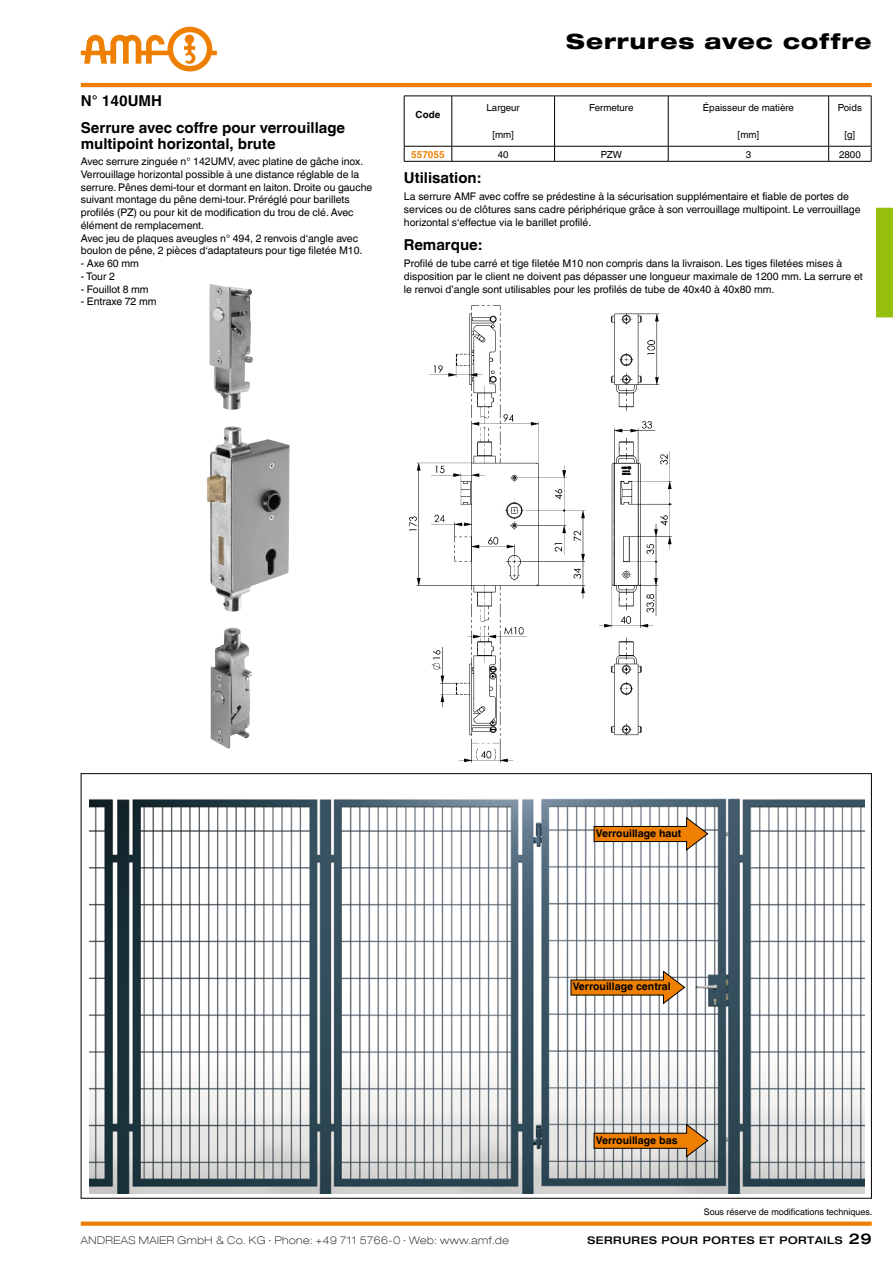
<style>
.page{position:relative;width:893px;height:1263px;background:#fff}
.page>*{position:absolute;margin:0;border:0;box-sizing:border-box;transform-origin:0 0}
.t1{font:800 expanded 21px "Helvetica Neue LT Com";letter-spacing:.045em;color:#000}
.t2{font:700 15px/16px "Helvetica World";color:#000}
.t3{font:10.5px/12.8px "Helvetica World";color:#000}
.t4{font:100 expanded 10.5px "Helvetica Neue LT Com";letter-spacing:.05em;color:#000}
.t5{font:700 10.5px "Helvetica World";color:#000}
.t6{font:500 expanded 10.5px "Helvetica Neue LT Com";letter-spacing:.05em;color:#000}
.t7{font:9.75px "Helvetica World";color:#000}
.t8{font:700 9.75px "Helvetica World";color:#ee7f00}
.t9{font:700 9.75px "Helvetica World";color:#000}
.t10{font:9px "Helvetica World";color:#000}
.s1{font-size:15px}
</style>
<div class="page">
<hr style="left:81px;top:83px;width:791px;height:4px;background:#ee7f00">
<svg style="left:81px;top:27px;width:136px;height:44px"></svg>
<div style="left:876px;top:208px;width:17px;height:109px;background:#97bf0d"></div>
<div style="left:81px;top:1221px;width:791px;height:5px;background:#ee7f00"></div>
<img style="left:90px;top:798px;width:774px;height:395px">
<img style="left:409px;top:305px;width:263px;height:458px">
<img style="left:207px;top:284px;width:82px;height:465px">
<svg style="left:404px;top:96px;width:468px;height:65px"></svg>
<hr style="left:404px;top:161px;width:48px;height:1px;background:#000">
<hr style="left:452px;top:161px;width:103px;height:1px;background:#000">
<hr style="left:555px;top:161px;width:113px;height:1px;background:#000">
<hr style="left:668px;top:161px;width:161px;height:1px;background:#000">
<hr style="left:829px;top:161px;width:42px;height:1px;background:#000">
<svg style="left:570px;top:970px;width:115px;height:35px"></svg>
<svg style="left:593px;top:1123px;width:115px;height:35px;background:#c99e6c"></svg>
<svg style="left:593px;top:816px;width:115px;height:35px"></svg>
<h2 class="t2" style="left:81px;top:93px;width:83px">N° 140UMH</h2>
<h2 class="t2" style="left:81px;top:120px;width:266px">Serrure avec coffre pour verrouillage multipoint horizontal, brute</h2>
<p class="t3" style="left:81px;top:155px;width:293px">Avec serrure zinguée n° 142UMV, avec platine de gâche inox.<br>Verrouillage horizontal possible à une distance réglable de la serrure. Pênes demi-tour et dormant en laiton. Droite ou gauche suivant montage du pêne demi-tour. Préréglé pour barillets profilés (PZ) ou pour kit de modification du trou de clé. Avec élément de remplacement.<br>Avec jeu de plaques aveugles n° 494, 2 renvois d‘angle avec boulon de pêne, 2 pièces d‘adaptateurs pour tige filetée M10.</p>
<p class="t3" style="left:81px;top:257px;width:60px">- Axe 60 mm</p>
<p class="t3" style="left:81px;top:270px;width:36px">- Tour 2</p>
<p class="t3" style="left:81px;top:283px;width:69px">- Fouillot 8 mm</p>
<p class="t3" style="left:81px;top:295px;width:77px">- Entraxe 72 mm</p>
<p class="t9" style="left:416px;top:109px;width:26px">Code</p>
<p class="t7" style="left:487px;top:102px;width:35px">Largeur</p>
<p class="t7" style="left:492px;top:129px;width:23px">[mm]</p>
<h1 class="t1" style="left:566px;top:28px;width:307px">Serrures avec coffre</h1>
<p class="t7" style="left:589px;top:102px;width:46px">Fermeture</p>
<p class="t7" style="left:703px;top:102px;width:92px">Épaisseur de matière</p>
<p class="t7" style="left:738px;top:129px;width:23px">[mm]</p>
<p class="t7" style="left:838px;top:102px;width:25px">Poids</p>
<p class="t7" style="left:844px;top:129px;width:12px">[g]</p>
<p class="t8" style="left:411px;top:148px;width:35px">557055</p>
<p class="t7" style="left:498px;top:148px;width:12px">40</p>
<p class="t7" style="left:601px;top:148px;width:23px">PZW</p>
<p class="t7" style="left:746px;top:148px;width:7px">3</p>
<p class="t7" style="left:839px;top:148px;width:23px">2800</p>
<h2 class="t2" style="left:404px;top:170px;width:78px">Utilisation:</h2>
<p class="t3" style="left:404px;top:190px;width:458px">La serrure AMF avec coffre se prédestine à la sécurisation supplémentaire et fiable de portes de services ou de clôtures sans cadre périphérique grâce à son verrouillage multipoint. Le verrouillage horizontal s‘effectue via le barillet profilé.</p>
<h2 class="t2" style="left:404px;top:237px;width:80px">Remarque:</h2>
<p class="t3" style="left:404px;top:257px;width:460px">Profilé de tube carré et tige filetée M10 non compris dans la livraison. Les tiges filetées mises à disposition par le client ne doivent pas dépasser une longueur maximale de 1200 mm. La serrure et le renvoi d’angle sont utilisables pour les profilés de tube de 40x40 à 40x80 mm.</p>
<p class="t5" style="left:596px;top:827px;width:87px">Verrouillage haut</p>
<p class="t5" style="left:573px;top:980px;width:99px">Verrouillage central</p>
<p class="t5" style="left:596px;top:1134px;width:83px">Verrouillage bas</p>
<p class="t10" style="left:704px;top:1207px;width:170px">Sous réserve de modifications techniques.</p>
<p class="t4" style="left:81px;top:1233px;width:429px">ANDREAS MAIER GmbH &amp; Co. KG ∙ Phone: +49 711 5766-0 ∙ Web: www.amf.de</p>
<p class="t6" style="left:588px;top:1233px;width:286px">SERRURES POUR PORTES ET PORTAILS <span class="s1">29</span></p>
</div>
